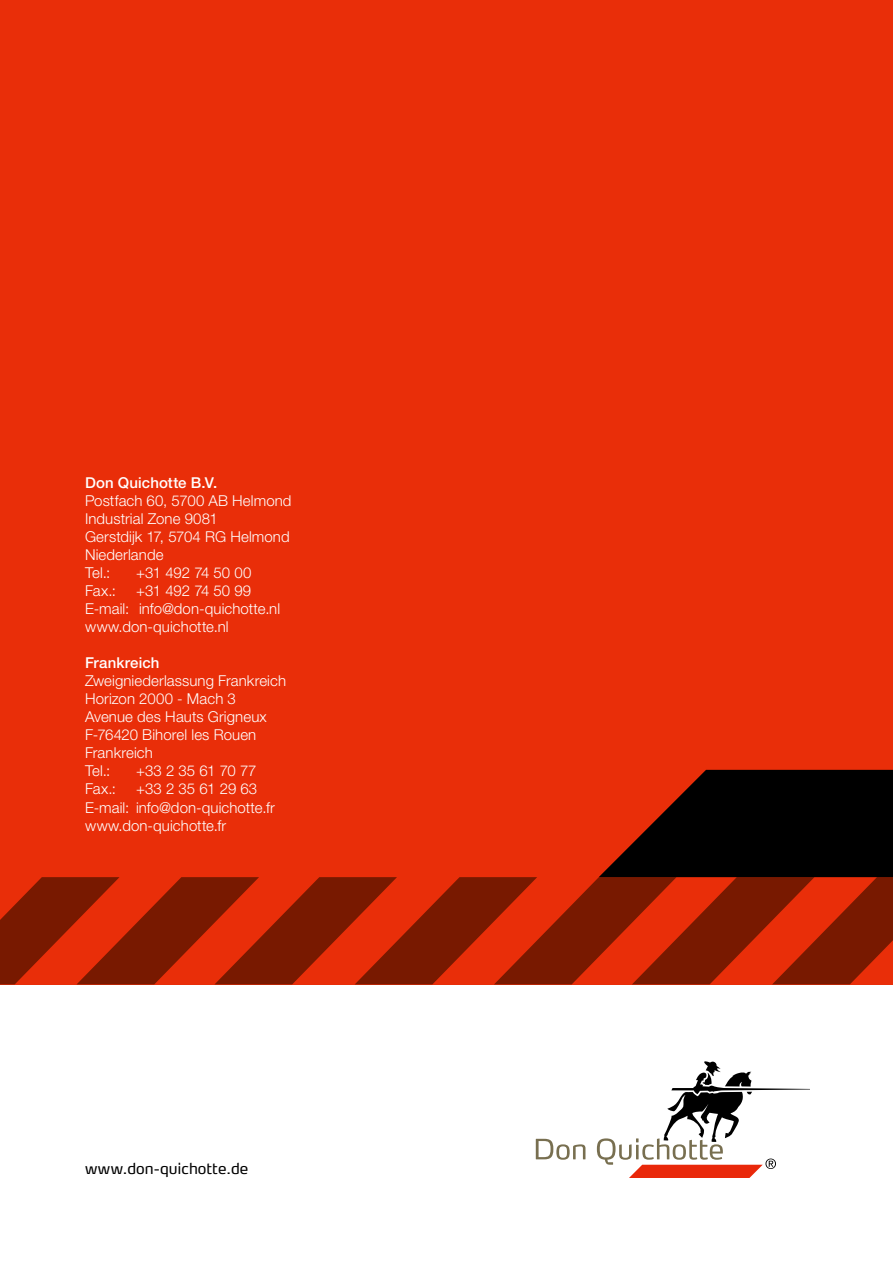
<style>
.page{position:relative;width:893px;height:1263px;background:#fff}
.page>*{position:absolute;margin:0;border:0;box-sizing:border-box;transform-origin:0 0}
.t1{font:300 15px/18px "Helvetica Neue LT Pro";letter-spacing:.005em;color:#fff}
.t2{font:500 15px "Helvetica Neue LT Pro";letter-spacing:.01em;color:#fff}
.t3{font:15px "Max OT";color:#000}
</style>
<div class="page">
<div style="left:0;top:0;width:893px;height:984px;background:#e92e09"></div>
<svg style="left:536px;top:1061px;width:274px;height:117px"></svg>
<svg style="left:0;top:770px;width:893px;height:214px"></svg>
<p class="t2" style="left:85px;top:474px;width:134px">Don Quichotte B.V.</p>
<p class="t1" style="left:85px;top:492px;width:208px">Postfach 60, 5700 AB Helmond<br>Industrial Zone 9081<br>Gerstdijk 17, 5704 RG Helmond<br>Niederlande<br>Tel.:</p>
<p class="t1" style="left:136px;top:564px;width:117px">+31 492 74 50 00</p>
<p class="t1" style="left:85px;top:582px;width:32px">Fax.:</p>
<p class="t1" style="left:85px;top:582px;width:197px;text-indent:51px">+31 492 74 50 99<br>E-mail: info@don-quichotte.nl www.don-quichotte.nl</p>
<p class="t2" style="left:85px;top:654px;width:76px">Frankreich</p>
<p class="t1" style="left:85px;top:672px;width:203px">Zweigniederlassung Frankreich<br>Horizon 2000 - Mach 3<br>Avenue des Hauts Grigneux<br>F-76420 Bihorel les Rouen<br>Frankreich<br>Tel.:</p>
<p class="t1" style="left:136px;top:762px;width:122px">+33 2 35 61 70 77</p>
<p class="t1" style="left:85px;top:780px;width:32px">Fax.:</p>
<p class="t1" style="left:85px;top:780px;width:191px;text-indent:51px">+33 2 35 61 29 63<br>E-mail: info@don-quichotte.fr www.don-quichotte.fr</p>
<p class="t3" style="left:85px;top:1159px;width:165px">www.don-quichotte.de</p>
</div>
